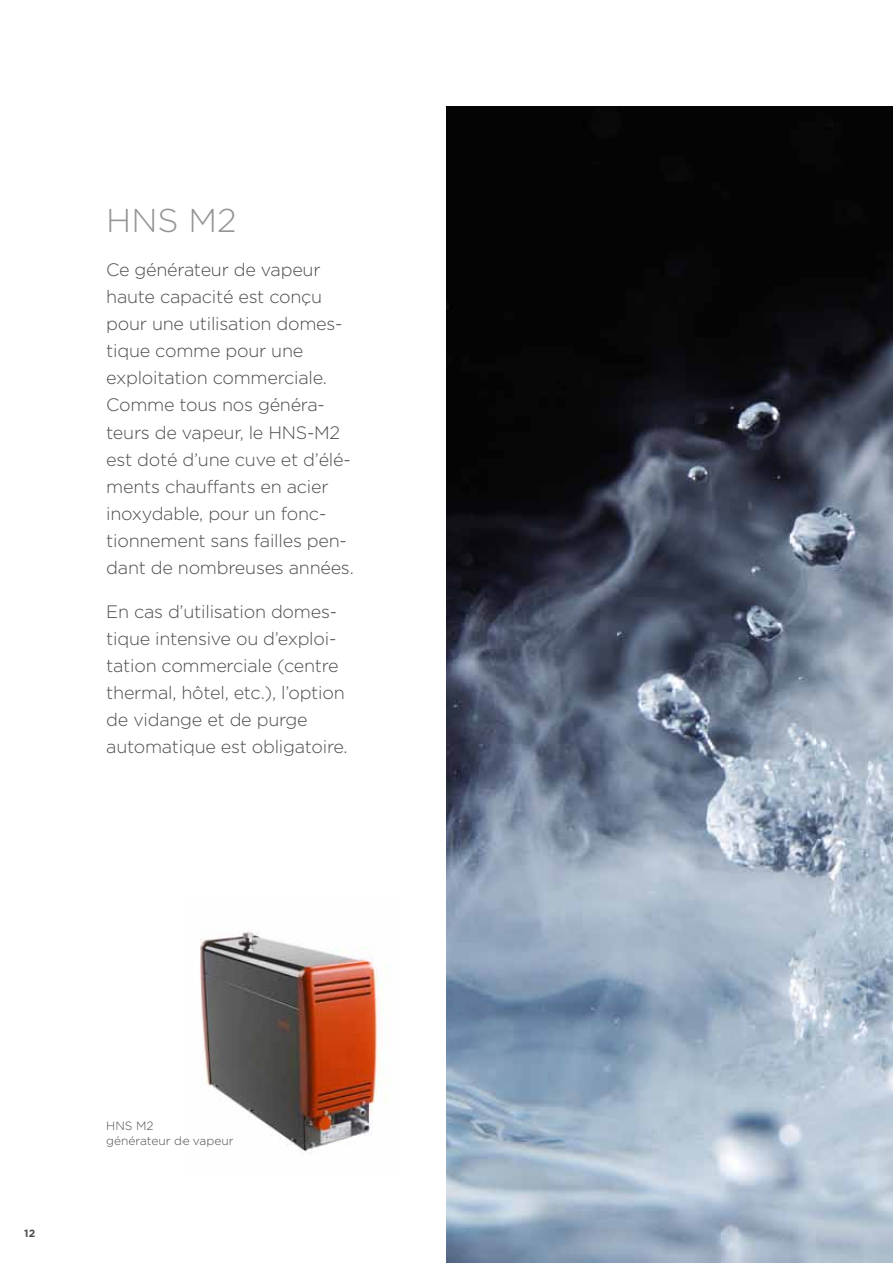
<style>
.page{position:relative;width:893px;height:1263px;background:#fff}
.page>*{position:absolute;margin:0;border:0;box-sizing:border-box;transform-origin:0 0}
.t1{font:300 33px "Gotham";color:#939598}
.t2{font:300 18px/27px "Gotham";letter-spacing:-.015em;color:#4d4d4f}
.t3{font:300 12px/15px "Gotham";color:#4d4d4f}
.t4{font:700 10.5px "Gotham";color:#4d4d4f}
</style>
<div class="page">
<img style="left:446px;top:106px;width:447px;height:1157px">
<img style="left:200px;top:931px;width:188px;height:223px">
<h1 class="t1" style="left:106px;top:203px;width:132px">HNS M2</h1>
<p class="t2" style="left:106px;top:256px;width:249px">Ce générateur de vapeur haute capacité est conçu pour une utilisation domes&shy;tique comme pour une exploitation commerciale.<br>Comme tous nos généra&shy;teurs de vapeur, le HNS-M2 est doté d’une cuve et d’élé&shy;ments chauffants en acier inoxydable, pour un fonc&shy;tionnement sans failles pen&shy;dant de nombreuses années.</p>
<p class="t2" style="left:106px;top:597px;width:243px">En cas d’utilisation domes&shy;tique intensive ou d’exploi&shy;tation commerciale (centre thermal, hôtel, etc.), l’option de vidange et de purge automatique est obligatoire.</p>
<p class="t4" style="left:24px;top:1227px;width:12px">12</p>
<p class="t3" style="left:106px;top:1118px;width:129px">HNS M2<br>générateur de vapeur</p>
</div>
